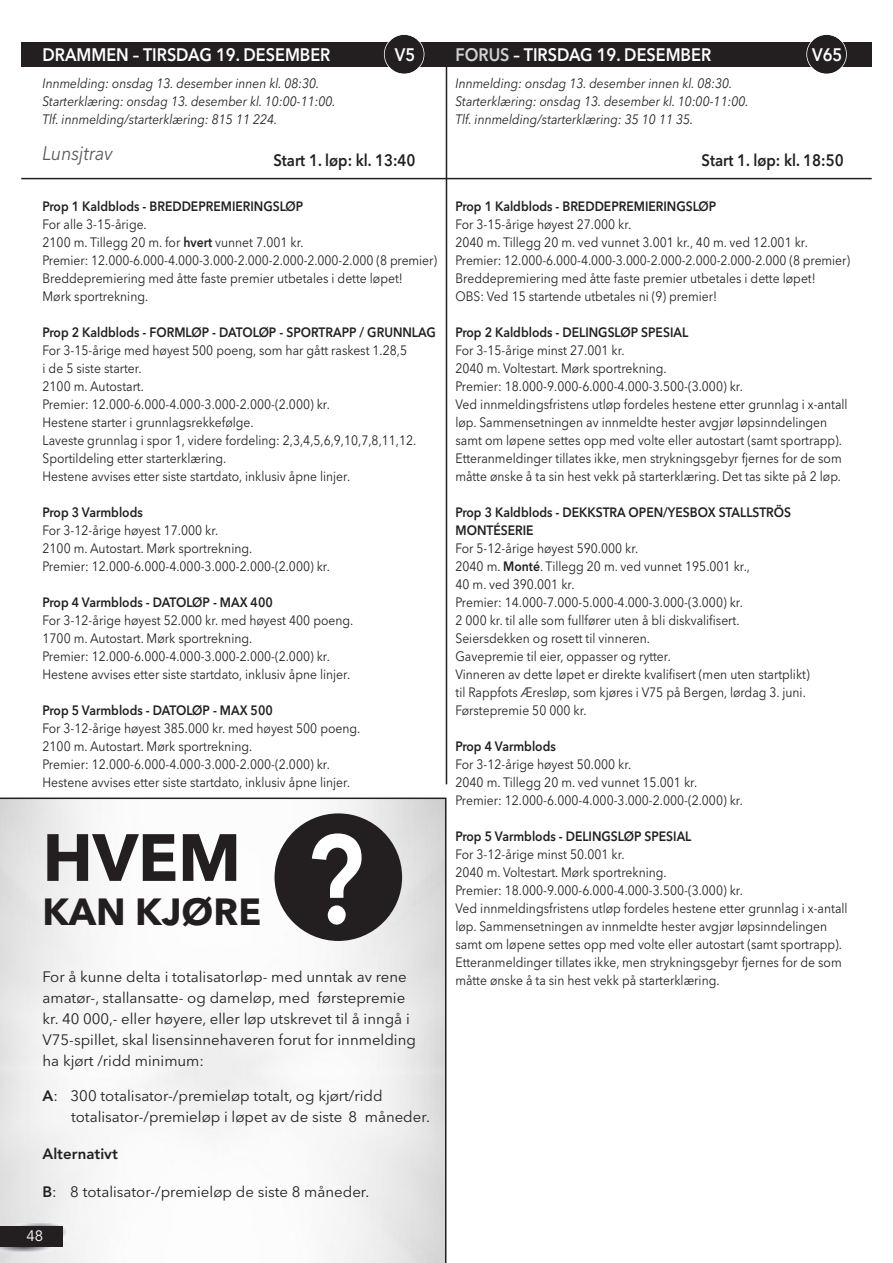
<style>
.page{position:relative;width:893px;height:1263px;background:#fff}
.page>*{position:absolute;margin:0;border:0;box-sizing:border-box;transform-origin:0 0}
.t1{font:800 124.5px "Avenir";color:#fff;scale:.9 1}
.t2{font:700 66px "Avenir Next";color:#231f20}
.t3{font:700 37.5px "Avenir Next";color:#231f20}
.t4{font:italic 19.5px "Avenir Next";color:#57585a;scale:.9 1}
.t5{font:600 18px "Avenir Next";color:#fff;scale:.9 1}
.t6{font:600 16.5px "Avenir Next";color:#231f20;scale:.9 1}
.t7{font:15px/21px "Avenir Next";color:#231f20}
.t8{font:800 15px "Avenir";color:#231f20}
.t9{font:15px "Avenir";color:#fff}
.t10{font:13.5px/18px "Avenir Next";color:#231f20;scale:.9 1}
.t11{font:600 13.5px/18px "Avenir Next";color:#231f20;scale:.9 1}
.t12{font:italic 13.5px/18px "Avenir Next";color:#231f20;scale:.9 1}
.s1{font-weight:600}
.s2{font-family:"Avenir";font-weight:800}
.s3{color:#d1d2d4}
</style>
<div class="page">
<svg style="left:0;top:797px;width:446px;height:466px"></svg>
<img style="left:0;top:1247px;width:51px;height:5px">
<img style="left:15px;top:1223px;width:53px;height:19px">
<div style="left:0;top:1226px;width:63px;height:21px;background:#231f20"></div>
<div style="left:21px;top:42px;width:425px;height:25px;background:#231f20"></div>
<div style="left:385px;top:35px;width:39px;height:39px;background:#231f20;border-radius:50%"></div>
<div style="left:384px;top:34px;width:40px;height:41px;border:2px solid #fff;border-radius:50%"></div>
<div style="left:446px;top:42px;width:426px;height:25px;background:#231f20"></div>
<div style="left:807px;top:35px;width:39px;height:39px;background:#231f20;border-radius:50%"></div>
<div style="left:806px;top:34px;width:41px;height:41px;border:2px solid #fff;border-radius:50%"></div>
<hr style="left:446px;top:43px;width:1px;height:741px;background:#231f20">
<hr style="left:21px;top:178px;width:851px;height:1px;background:#231f20">
<div style="left:275px;top:813px;width:127px;height:128px;background:#231f20;border-radius:50%"></div>
<h3 class="t5" style="left:43px;top:39px;width:321px">DRAMMEN – TIRSDAG 19. DESEMBER</h3>
<h3 class="t5" style="left:395px;top:39px;width:24px">V5</h3>
<p class="t12" style="left:43px;top:73px;width:327px">Innmelding: onsdag 13. desember innen kl. 08:30.<br>Starterklæring: onsdag 13. desember kl. 10:00-11:00.<br>Tlf. innmelding/starterklæring: 815 11 224.</p>
<p class="t6" style="left:273px;top:146px;width:160px">START 1. LØP: KL. 13:40</p>
<p class="t11" style="left:43px;top:196px;width:291px">PROP 1 KALDBLODS - BREDDEPREMIERINGSLØP</p>
<p class="t10" style="left:43px;top:214px;width:440px">For alle 3-15-årige.<br>2100 m. Tillegg 20 m. for <span class="s1">HVERT</span> vunnet 7.001 kr.<br>Premier: 12.000-6.000-4.000-3.000-2.000-2.000-2.000-2.000 (8 premier)<br>Breddepremiering med åtte faste premier utbetales i dette løpet!<br>Mørk sportrekning.</p>
<p class="t11" style="left:43px;top:322px;width:439px">PROP 2 KALDBLODS - FORMLØP - DATOLØP - SPORTRAPP / GRUNNLAG</p>
<p class="t10" style="left:43px;top:340px;width:417px">For 3-15-årige med høyest 500 poeng, som har gått raskest 1.28,5<br>i de 5 siste starter.<br>2100 m. Autostart.<br>Premier: 12.000-6.000-4.000-3.000-2.000-(2.000) kr.<br>Hestene starter i grunnlagsrekkefølge.<br>Laveste grunnlag i spor 1, videre fordeling: 2,3,4,5,6,9,10,7,8,11,12.<br>Sportildeling etter starterklæring.<br>Hestene avvises etter siste startdato, inklusiv åpne linjer.</p>
<p class="t11" style="left:43px;top:502px;width:113px">PROP 3 VARMBLODS</p>
<p class="t10" style="left:43px;top:520px;width:321px">For 3-12-årige høyest 17.000 kr.<br>2100 m. Autostart. Mørk sportrekning.<br>Premier: 12.000-6.000-4.000-3.000-2.000-(2.000) kr.</p>
<p class="t11" style="left:43px;top:592px;width:257px">PROP 4 VARMBLODS - DATOLØP - MAX 400</p>
<p class="t10" style="left:43px;top:610px;width:347px">For 3-12-årige høyest 52.000 kr. med høyest 400 poeng.<br>1700 m. Autostart. Mørk sportrekning.<br>Premier: 12.000-6.000-4.000-3.000-2.000-(2.000) kr.<br>Hestene avvises etter siste startdato, inklusiv åpne linjer.</p>
<p class="t11" style="left:43px;top:700px;width:257px">PROP 5 VARMBLODS - DATOLØP - MAX 500</p>
<p class="t10" style="left:43px;top:718px;width:355px">For 3-12-årige høyest 385.000 kr. med høyest 500 poeng.<br>2100 m. Autostart. Mørk sportrekning.<br>Premier: 12.000-6.000-4.000-3.000-2.000-(2.000) kr.<br>Hestene avvises etter siste startdato, inklusiv åpne linjer.</p>
<h3 class="t4" style="left:43px;top:137px;width:80px">Lunsjtrav</h3>
<h2 class="t2" style="left:43px;top:801px;width:200px">HVEM</h2>
<h3 class="t3" style="left:43px;top:879px;width:220px">KAN KJØRE</h3>
<h1 class="t1" style="left:306px;top:784px;width:66px">?</h1>
<p class="t7" style="left:43px;top:966px;width:375px">For å kunne delta i totalisatorløp- med unntak av rene amatør-, stallansatte- og dameløp, med førstepremie kr. 40 000,- eller høyere, eller løp utskrevet til å inngå i V75-spillet, skal lisensinnehaveren forut for innmelding ha kjørt /ridd minimum:</p>
<p class="t7" style="left:71px;top:1084px;width:360px;text-indent:-28px"><span class="s2">A</span>: 300 totalisator-/premieløp totalt, og kjørt/ridd totalisator-/premieløp i løpet av de siste 8 måneder.</p>
<p class="t8" style="left:43px;top:1142px;width:77px">Alternativt</p>
<p class="t7" style="left:43px;top:1180px;width:329px"><span class="s2">B</span>: 8 totalisator-/premieløp de siste 8 måneder.</p>
<p class="t9" style="left:26px;top:1227px;width:18px">48</p>
<h3 class="t5" style="left:455px;top:39px;width:286px"><span class="s3">FORUS</span> – TIRSDAG 19. DESEMBER</h3>
<h3 class="t5" style="left:812px;top:39px;width:35px">V65</h3>
<p class="t12" style="left:455px;top:73px;width:327px">Innmelding: onsdag 13. desember innen kl. 08:30.<br>Starterklæring: onsdag 13. desember kl. 10:00-11:00.<br>Tlf. innmelding/starterklæring: 35 10 11 35.</p>
<p class="t6" style="left:702px;top:146px;width:160px">START 1. LØP: KL. 18:50</p>
<p class="t11" style="left:455px;top:196px;width:291px">PROP 1 KALDBLODS - BREDDEPREMIERINGSLØP</p>
<p class="t10" style="left:455px;top:214px;width:440px">For 3-15-årige høyest 27.000 kr.<br>2040 m. Tillegg 20 m. ved vunnet 3.001 kr., 40 m. ved 12.001 kr.<br>Premier: 12.000-6.000-4.000-3.000-2.000-2.000-2.000-2.000 (8 premier)<br>Breddepremiering med åtte faste premier utbetales i dette løpet!<br>oBS: Ved 15 startende utbetales ni (9) premier!</p>
<p class="t11" style="left:455px;top:322px;width:260px">PROP 2 KALDBLODS - DELINGSLØP SPESIAL</p>
<p class="t10" style="left:455px;top:340px;width:437px">For 3-15-årige minst 27.001 kr.<br>2040 m. Voltestart. Mørk sportrekning.<br>Premier: 18.000-9.000-6.000-4.000-3.500-(3.000) kr.<br>Ved innmeldingsfristens utløp fordeles hestene etter grunnlag i x-antall løp. Sammensetningen av innmeldte hester avgjør løpsinndelingen samt om løpene settes opp med volte eller autostart (samt sportrapp).<br>Etteranmeldinger tillates ikke, men strykningsgebyr fjernes for de som måtte ønske å ta sin hest vekk på starterklæring. Det tas sikte på 2 løp.</p>
<p class="t11" style="left:455px;top:502px;width:375px">PROP 3 KALDBLODS - DEKKSTRA OPEN/YESBOX STALLSTRÖS<br>MONTÉSERIE</p>
<p class="t10" style="left:455px;top:538px;width:395px">For 5-12-årige høyest 590.000 kr.<br>2040 m. <span class="s1">MONTÉ</span>. Tillegg 20 m. ved vunnet 195.001 kr.,<br>40 m. ved 390.001 kr.<br>Premier: 14.000-7.000-5.000-4.000-3.000-(3.000) kr.<br>2 000 kr. til alle som fullfører uten å bli diskvalifisert.<br>Seiersdekken og rosett til vinneren.<br>Gavepremie til eier, oppasser og rytter.<br>Vinneren av dette løpet er direkte kvalifisert (men uten startplikt) til Rappfots Æresløp, som kjøres i V75 på Bergen, lørdag 3. juni.<br>Førstepremie 50 000 kr.</p>
<p class="t11" style="left:455px;top:736px;width:113px">PROP 4 VARMBLODS</p>
<p class="t10" style="left:455px;top:754px;width:321px">For 3-12-årige høyest 50.000 kr.<br>2040 m. Tillegg 20 m. ved vunnet 15.001 kr.<br>Premier: 12.000-6.000-4.000-3.000-2.000-(2.000) kr.</p>
<p class="t11" style="left:455px;top:826px;width:264px">PROP 5 VARMBLODS - DELINGSLØP SPESIAL</p>
<p class="t10" style="left:455px;top:844px;width:437px">For 3-12-årige minst 50.001 kr.<br>2040 m. Voltestart. Mørk sportrekning.<br>Premier: 18.000-9.000-6.000-4.000-3.500-(3.000) kr.<br>Ved innmeldingsfristens utløp fordeles hestene etter grunnlag i x-antall løp. Sammensetningen av innmeldte hester avgjør løpsinndelingen samt om løpene settes opp med volte eller autostart (samt sportrapp).<br>Etteranmeldinger tillates ikke, men strykningsgebyr fjernes for de som måtte ønske å ta sin hest vekk på starterklæring.</p>
</div>
